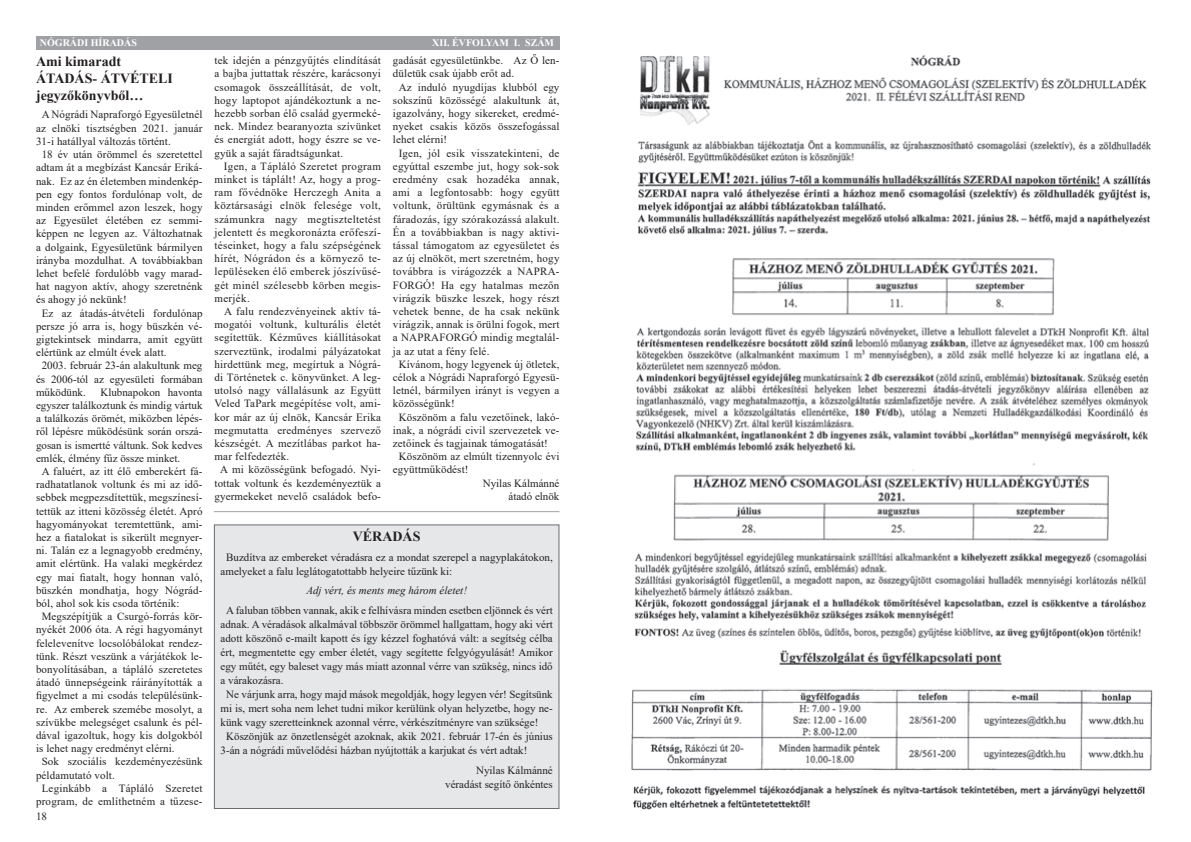
<style>
.page{position:relative;width:1191px;height:842px;background:#fff}
.page>*{position:absolute;margin:0;border:0;box-sizing:border-box;transform-origin:0 0}
.focim{font:700 14px/16.8px "Times New Roman";color:#231f20}
.focim_közép{font:700 14px "Times New Roman";color:#231f20}
.kenyerszoveg{font:11px/13.2px "Times New Roman";letter-spacing:.01em;color:#231f20;text-align:justify}
.szerzo{font:11px/13.2px "Times New Roman";color:#231f20;text-align:right}
.kenyerszoveg-2{font:italic 11px "Times New Roman";color:#231f20}
.t1{font:700 10px "Times New Roman";color:#fff}
</style>
<div class="page">
<div style="left:36px;top:36px;width:523px;height:13px;background:#a0a1a5"></div>
<div style="left:214px;top:525px;width:345px;height:283px;background:#e6e7e9"></div>
<div style="left:214px;top:524px;width:345px;height:285px;border:1px solid #6c6d70"></div>
<hr style="left:214px;top:511px;width:345px;height:1px;background:#a0a1a5">
<img style="left:631px;top:55px;width:522px;height:755px">
<p class="t1" style="left:40px;top:36px;width:98px">NÓGRÁDI HÍRADÁS</p>
<p class="t1" style="left:432px;top:36px;width:123px">XII. ÉVFOLYAM I. SZÁM</p>
<p class="focim" style="left:36px;top:53px;width:139px">Ami kimaradt<br>ÁTADÁS- ÁTVÉTELI jegyzőkönyvből…</p>
<p class="kenyerszoveg" style="left:36px;top:108px;width:168px;text-indent:6px">A Nógrádi Napraforgó Egyesületnél az elnöki tisztségben 2021. január 31-i hatállyal változás történt.</p>
<p class="kenyerszoveg" style="left:36px;top:147px;width:168px;text-indent:6px">18 év után örömmel és szeretettel adtam át a megbízást Kancsár Eriká&shy;nak. Ez az én életemben mindenkép&shy;pen egy fontos fordulónap volt, de minden erőmmel azon leszek, hogy az Egyesület életében ez semmi&shy;képpen ne legyen az. Változhatnak a dolgaink, Egyesületünk bármilyen irányba mozdulhat. A továbbiakban lehet befelé fordulóbb vagy marad&shy;hat nagyon aktív, ahogy szeretnénk és ahogy jó nekünk!</p>
<p class="kenyerszoveg" style="left:36px;top:306px;width:168px;text-indent:6px">Ez az átadás-átvételi fordulónap persze jó arra is, hogy büszkén vé&shy;gigtekintsek mindarra, amit együtt elértünk az elmúlt évek alatt.</p>
<p class="kenyerszoveg" style="left:36px;top:359px;width:168px;text-indent:6px">2003. február 23-án alakultunk meg és 2006-tól az egyesületi formában működünk.</p>
<p class="kenyerszoveg" style="left:36px;top:385px;width:168px;text-indent:64px">Klubnapokon havonta egyszer találkoztunk és mindig vártuk a találkozás örömét, miközben lépés&shy;ről lépésre működésünk során orszá&shy;gosan is ismertté váltunk. Sok kedves emlék, élmény fűz össze minket.</p>
<p class="kenyerszoveg" style="left:36px;top:464px;width:168px;text-indent:6px">A faluért, az itt élő emberekért fá&shy;radhatatlanok voltunk és mi az idő&shy;sebbek megpezsdítettük, megszínesí&shy;tettük az itteni közösség életét. Apró hagyományokat teremtettünk, ami&shy;hez a fiatalokat is sikerült megnyer&shy;ni. Talán ez a legnagyobb eredmény, amit elértünk. Ha valaki megkérdez egy mai fiatalt, hogy honnan való, büszkén mondhatja, hogy Nógrád&shy;ból, ahol sok kis csoda történik:</p>
<p class="kenyerszoveg" style="left:36px;top:609px;width:168px;text-indent:6px">Megszépítjük a Csurgó-forrás kör&shy;nyékét 2006 óta. A régi hagyományt felelevenítve locsolóbálokat rendez&shy;tünk. Részt veszünk a várjátékok le&shy;bonyolításában, a tápláló szeretetes átadó ünnepségeink ráirányították a figyelmet a mi csodás településünk&shy;re. Az emberek szemébe mosolyt, a szívükbe melegséget csalunk és pél&shy;dával igazoltuk, hogy kis dolgokból is lehet nagy eredményt elérni.</p>
<p class="kenyerszoveg" style="left:36px;top:755px;width:168px;text-indent:6px">Sok szociális kezdeményezésünk példamutató volt.</p>
<p class="kenyerszoveg" style="left:36px;top:781px;width:168px;text-align:center">Leginkább a Tápláló Szeretet program, de említhetném a tűzese-</p>
<p class="kenyerszoveg" style="left:36px;top:809px;width:12px">18</p>
<p class="kenyerszoveg" style="left:393px;top:54px;width:168px">gadását egyesületünkbe. Az Ő len&shy;dületük csak újabb erőt ad.</p>
<p class="kenyerszoveg" style="left:393px;top:80px;width:168px;text-indent:6px">Az induló nyugdíjas klubból egy sokszínű közösségé alakultunk át, igazolvány, hogy sikereket, eredmé&shy;nyeket csakis közös összefogással lehet elérni!</p>
<p class="kenyerszoveg" style="left:393px;top:146px;width:168px;text-indent:6px">Igen, jól esik visszatekinteni, de egyúttal eszembe jut, hogy sok-sok eredmény csak hozadéka annak, ami a legfontosabb: hogy együtt voltunk, örültünk egymásnak és a fáradozás, így szórakozássá alakult.<br>Én a továbbiakban is nagy aktivi&shy;tással támogatom az egyesületet és az új elnököt, mert szeretném, hogy továbbra is virágozzék a NAPRA-FORGÓ! Ha egy hatalmas mezőn virágzik büszke leszek, hogy részt vehetek benne, de ha csak nekünk virágzik, annak is örülni fogok, mert a NAPRAFORGÓ mindig megtalál&shy;ja az utat a fény felé.</p>
<p class="kenyerszoveg" style="left:393px;top:357px;width:168px;text-indent:6px">Kívánom, hogy legyenek új ötletek, célok a Nógrádi Napraforgó Egyesü&shy;letnél, bármilyen irányt is vegyen a közösségünk!</p>
<p class="kenyerszoveg" style="left:393px;top:410px;width:168px;text-indent:6px">Köszönöm a falu vezetőinek, lakó&shy;inak, a nógrádi civil szervezetek ve&shy;zetőinek és tagjainak támogatását!</p>
<p class="kenyerszoveg" style="left:393px;top:450px;width:168px;text-indent:6px">Köszönöm az elmúlt tizennyolc évi együttműködést!</p>
<p class="szerzo" style="left:483px;top:476px;width:78px">Nyilas Kálmánné átadó elnök</p>
<p class="focim_közép" style="left:353px;top:526px;width:69px">VÉRADÁS</p>
<p class="kenyerszoveg" style="left:220px;top:550px;width:334px;line-height:14px;text-indent:6px">Buzdítva az embereket véradásra ez a mondat szerepel a nagyplakátokon, amelyeket a falu leglátogatottabb helyeire tűzünk ki:</p>
<p class="kenyerszoveg-2" style="left:306px;top:583px;width:162px">Adj vért, és ments meg három életet!</p>
<p class="kenyerszoveg" style="left:220px;top:603px;width:334px;line-height:14px;text-indent:6px">A faluban többen vannak, akik e felhívásra minden esetben eljönnek és vért adnak. A véradások alkalmával többször örömmel hallgattam, hogy aki vért adott köszönő e-mailt kapott és így kézzel foghatóvá vált: a segítség célba ért, megmentette egy ember életét, vagy segítette felgyógyulását! Amikor egy műtét, egy baleset vagy más miatt azonnal vérre van szükség, nincs idő a várakozásra.</p>
<p class="kenyerszoveg" style="left:220px;top:687px;width:334px;line-height:14px;text-indent:6px">Ne várjunk arra, hogy majd mások megoldják, hogy legyen vér! Segítsünk mi is, mert soha nem lehet tudni mikor kerülünk olyan helyzetbe, hogy ne&shy;künk vagy szeretteinknek azonnal vérre, vérkészítményre van szüksége!</p>
<p class="kenyerszoveg" style="left:220px;top:729px;width:334px;line-height:14px;text-indent:6px">Köszönjük az önzetlenségét azoknak, akik 2021. február 17-én és június<br>3-án a nógrádi művelődési házban nyújtották a karjukat és vért adtak!</p>
<p class="szerzo" style="left:445px;top:763px;width:109px;line-height:14px">Nyilas Kálmánné véradást segítő önkéntes</p>
<p class="kenyerszoveg" style="left:214px;top:54px;width:168px">tek idején a pénzgyűjtés elindítását a bajba juttattak részére, karácsonyi csomagok összeállítását, de volt, hogy laptopot ajándékoztunk a ne&shy;hezebb sorban élő család gyermeké&shy;nek. Mindez bearanyozta szívünket és energiát adott, hogy észre se ve&shy;gyük a saját fáradtságunkat.</p>
<p class="kenyerszoveg" style="left:214px;top:159px;width:168px;text-indent:9px">Igen, a Tápláló Szeretet program minket is táplált! Az, hogy a prog&shy;ram fővédnöke Herczegh Anita a köztársasági elnök felesége volt, számunkra nagy megtiszteltetést jelentett és megkoronázta erőfeszí&shy;téseinket, hogy a falu szépségének hírét, Nógrádon és a környező te&shy;lepüléseken élő emberek jószívűsé&shy;gét minél szélesebb körben megis&shy;merjék.</p>
<p class="kenyerszoveg" style="left:214px;top:304px;width:168px;text-indent:10px">A falu rendezvényeinek aktív tá&shy;mogatói voltunk, kulturális életét segítettük. Kézműves kiállításokat szerveztünk, irodalmi pályázatokat hirdettünk meg, megírtuk a Nógrá&shy;di Történetek c. könyvünket. A leg&shy;utolsó nagy vállalásunk az Együtt Veled TaPark megépítése volt, ami&shy;kor már az új elnök, Kancsár Erika megmutatta eredményes szervező készségét. A mezítlábas parkot ha&shy;mar felfedezték.</p>
<p class="kenyerszoveg" style="left:214px;top:463px;width:168px;text-align:center">A mi közösségünk befogadó. Nyi&shy;tottak voltunk és kezdeményeztük a gyermekeket nevelő családok befo-</p>
</div>
